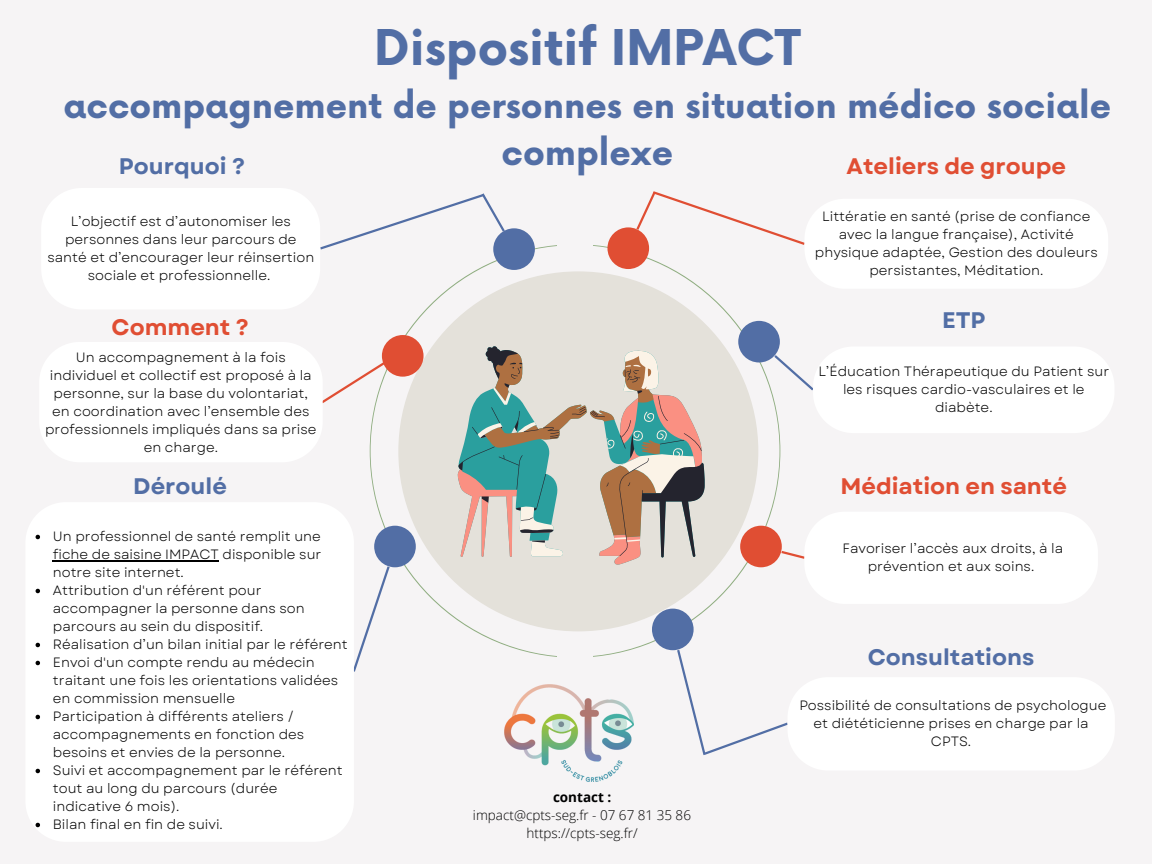
<style>
.page{position:relative;width:1152px;height:864px;background:#f6f4f5}
.page>*{position:absolute;margin:0;border:0;box-sizing:border-box;transform-origin:0 0}
.t1{font:700 48px "Now";color:#526ea5}
.t2{font:700 34.5px/47.2px "Now";color:#526ea5;text-align:center}
.t3{font:700 22.5px "Garet";color:#e04e33}
.t4{font:700 22.5px "Garet";color:#526ea5}
.t5{font:13.5px/18px "Garet";color:#000;text-align:center}
.t6{font:300 13.5px/18px "Open Sans";color:#000;text-align:center}
.t7{font:700 13.5px "Open Sans";color:#000}
</style>
<div class="page">
<svg style="left:354px;top:619px;width:16px;height:53px"></svg>
<div style="left:398px;top:271px;width:360px;height:360px;background:#e4e1da;border-radius:50%"></div>
<svg style="left:370px;top:245px;width:186px;height:412px"></svg>
<svg style="left:594px;top:245px;width:186px;height:412px"></svg>
<div style="left:493px;top:228px;width:42px;height:42px;background:#526ea5;border-radius:50%"></div>
<div style="left:374px;top:526px;width:42px;height:41px;background:#526ea5;border-radius:50%"></div>
<svg style="left:42px;top:188px;width:465px;height:121px"></svg>
<svg style="left:40px;top:342px;width:348px;height:120px"></svg>
<div style="left:26px;top:503px;width:327px;height:338px;background:#fff"></div>
<svg style="left:36px;top:535px;width:4px;height:4px"></svg>
<hr style="left:53px;top:561px;width:166px;height:1px;background:#000">
<svg style="left:36px;top:589px;width:4px;height:4px"></svg>
<svg style="left:36px;top:643px;width:4px;height:4px"></svg>
<svg style="left:36px;top:661px;width:4px;height:4px"></svg>
<svg style="left:36px;top:715px;width:4px;height:4px"></svg>
<svg style="left:36px;top:769px;width:4px;height:4px"></svg>
<svg style="left:36px;top:823px;width:4px;height:4px"></svg>
<div style="left:607px;top:227px;width:42px;height:42px;background:#e04e33;border-radius:50%"></div>
<svg style="left:634px;top:191px;width:474px;height:98px"></svg>
<div style="left:738px;top:321px;width:42px;height:41px;background:#526ea5;border-radius:50%"></div>
<div style="left:740px;top:526px;width:42px;height:41px;background:#e04e33;border-radius:50%"></div>
<svg style="left:772px;top:346px;width:342px;height:87px"></svg>
<svg style="left:779px;top:512px;width:318px;height:92px"></svg>
<div style="left:652px;top:609px;width:42px;height:41px;background:#526ea5;border-radius:50%"></div>
<svg style="left:675px;top:647px;width:439px;height:123px"></svg>
<div style="left:382px;top:335px;width:42px;height:42px;background:#e04e33;border-radius:50%"></div>
<img style="left:505px;top:684px;width:128px;height:98px">
<svg style="left:457px;top:394px;width:245px;height:172px"></svg>
<svg style="left:458px;top:346px;width:247px;height:211px"></svg>
<h1 class="t1" style="left:374px;top:22px;width:428px">Dispositif IMPACT</h1>
<h2 class="t2" style="left:63px;top:84px;width:1049px">accompagnement de personnes en situation médico sociale complexe</h2>
<h3 class="t4" style="left:119px;top:149px;width:128px">Pourquoi ?</h3>
<h3 class="t3" style="left:847px;top:149px;width:221px">Ateliers de groupe</h3>
<p class="t5" style="left:47px;top:213px;width:268px">L’objectif est d’autonomiser les personnes dans leur parcours de santé et d’encourager leur réinsertion sociale et professionnelle.</p>
<h3 class="t3" style="left:112px;top:311px;width:139px">Comment ?</h3>
<p class="t5" style="left:45px;top:349px;width:273px">Un accompagnement à la fois individuel et collectif est proposé à la personne, sur la base du volontariat, en coordination avec l’ensemble des professionnels impliqués dans sa prise en charge.</p>
<h3 class="t4" style="left:133px;top:470px;width:95px">Déroulé</h3>
<p class="t5" style="left:53px;top:528px;width:296px;text-align:left">Un professionnel de santé remplit une fiche de saisine IMPACT disponible sur notre site internet.<br>Attribution d'un référent pour accompagner la personne dans son parcours au sein du dispositif.<br>Réalisation d’un bilan initial par le référent Envoi d'un compte rendu au médecin traitant une fois les orientations validées en commission mensuelle<br>Participation à différents ateliers / accompagnements en fonction des besoins et envies de la personne.<br>Suivi et accompagnement par le référent tout au long du parcours (durée indicative 6 mois).<br>Bilan final en fin de suivi.</p>
<p class="t7" style="left:553px;top:788px;width:60px">contact :</p>
<p class="t6" style="left:473px;top:806px;width:220px">impact@cpts-seg.fr - 07 67 81 35 86 https://cpts-seg.fr/</p>
<p class="t5" style="left:815px;top:208px;width:284px">Littératie en santé (prise de confiance avec la langue française), Activité physique adaptée, Gestion des douleurs persistantes, Méditation.</p>
<h3 class="t4" style="left:942px;top:304px;width:45px">ETP</h3>
<p class="t5" style="left:818px;top:362px;width:292px">L’Éducation Thérapeutique du Patient sur les risques cardio-vasculaires et le diabète.</p>
<h3 class="t3" style="left:840px;top:470px;width:228px">Médiation en santé</h3>
<p class="t5" style="left:843px;top:540px;width:222px">Favoriser l’accès aux droits, à la prévention et aux soins.</p>
<h3 class="t4" style="left:868px;top:641px;width:168px">Consultations</h3>
<p class="t5" style="left:799px;top:696px;width:309px">Possibilité de consultations de psychologue et diététicienne prises en charge par la<br>CPTS.</p>
</div>
